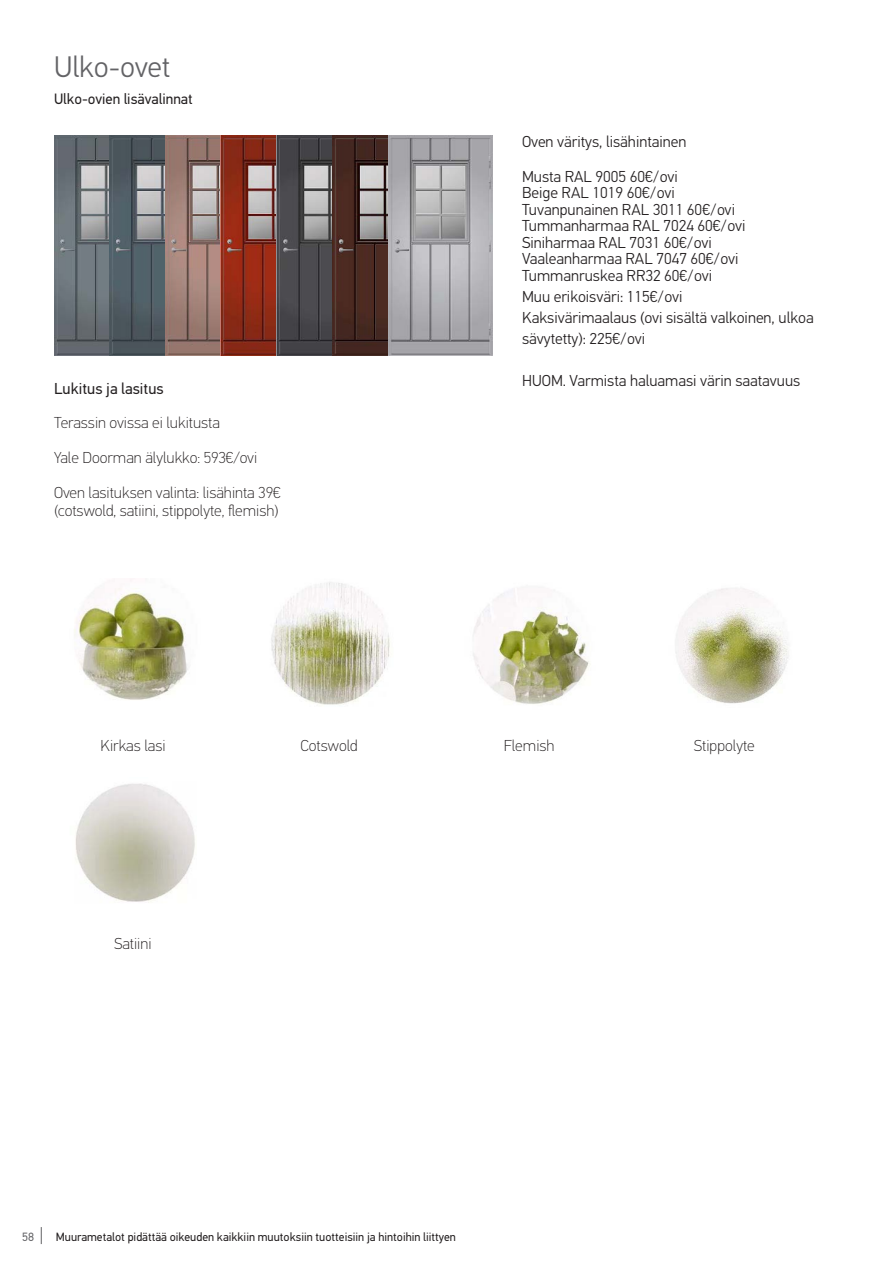
<style>
.page{position:relative;width:893px;height:1263px;background:#fff}
.page>*{position:absolute;margin:0;border:0;box-sizing:border-box;transform-origin:0 0}
.Leipis_10{font:300 29.7px "PFDIN Text Pro";letter-spacing:-.005em;color:#636366}
.Leipis_10-2{font:300 15.9px/21px "PFDIN Text Pro";color:#231f20}
.Leipis_10-3{font:100 15.9px "PF Din Text Pro";color:#231f20}
.Leipis_10-4{font:15.9px "PFDIN Text Pro";color:#231f20}
.Leipis_10-5{font:15px "PFDIN Text Pro";color:#231f20}
.t1{font:12px "PFDIN Text Pro";color:#231f20}
.t2{font:12px "PFDIN Text Pro";color:#636366}
</style>
<div class="page">
<svg style="left:41px;top:1227px;width:1px;height:17px"></svg>
<img style="left:54px;top:135px;width:55px;height:221px">
<img style="left:109px;top:135px;width:57px;height:221px">
<img style="left:166px;top:135px;width:55px;height:221px">
<img style="left:221px;top:135px;width:55px;height:221px">
<img style="left:276px;top:135px;width:57px;height:221px">
<img style="left:333px;top:135px;width:55px;height:221px">
<img style="left:388px;top:135px;width:105px;height:221px">
<img style="left:74px;top:580px;width:114px;height:120px">
<img style="left:271px;top:582px;width:119px;height:123px">
<img style="left:473px;top:588px;width:117px;height:116px">
<img style="left:675px;top:588px;width:114px;height:116px">
<img style="left:75px;top:783px;width:120px;height:120px">
<p class="Leipis_10" style="left:54px;top:49px;width:118px">Ulko-ovet</p>
<p class="Leipis_10-5" style="left:54px;top:90px;width:140px">Ulko-ovien lisävalinnat</p>
<p class="Leipis_10-4" style="left:54px;top:379px;width:111px">Lukitus ja lasitus</p>
<p class="Leipis_10-3" style="left:54px;top:414px;width:167px">Terassin ovissa ei lukitusta</p>
<p class="Leipis_10-3" style="left:54px;top:449px;width:205px">Yale Doorman älylukko: 593€/ovi</p>
<p class="Leipis_10-3" style="left:54px;top:484px;width:228px">Oven lasituksen valinta: lisähinta 39€</p>
<p class="Leipis_10-3" style="left:54px;top:501px;width:226px">(cotswold, satiini, stippolyte, flemish)</p>
<p class="Leipis_10-2" style="left:522px;top:124px;width:166px;line-height:35px">Oven väritys, lisähintainen<br>Musta RAL 9005 60€/ovi</p>
<p class="Leipis_10-2" style="left:522px;top:183px;width:154px">Beige RAL 1019 60€/ovi</p>
<p class="Leipis_10-2" style="left:522px;top:199px;width:214px">Tuvanpunainen RAL 3011 60€/ovi</p>
<p class="Leipis_10-2" style="left:522px;top:216px;width:225px">Tummanharmaa RAL 7024 60€/ovi</p>
<p class="Leipis_10-2" style="left:522px;top:232px;width:191px">Siniharmaa RAL 7031 60€/ovi</p>
<p class="Leipis_10-2" style="left:522px;top:249px;width:218px">Vaaleanharmaa RAL 7047 60€/ovi</p>
<p class="Leipis_10-2" style="left:522px;top:265px;width:293px">Tummanruskea RR32 60€/ovi<br>Muu erikoisväri: 115€/ovi<br>Kaksivärimaalaus (ovi sisältä valkoinen, ulkoa sävytetty): 225€/ovi</p>
<p class="Leipis_10-2" style="left:522px;top:370px;width:280px">HUOM. Varmista haluamasi värin saatavuus</p>
<p class="Leipis_10-3" style="left:101px;top:736px;width:67px">Kirkas lasi</p>
<p class="Leipis_10-3" style="left:300px;top:736px;width:59px">Cotswold</p>
<p class="Leipis_10-3" style="left:504px;top:736px;width:52px">Flemish</p>
<p class="Leipis_10-3" style="left:694px;top:736px;width:62px">Stippolyte</p>
<p class="Leipis_10-3" style="left:114px;top:934px;width:39px">Satiini</p>
<p class="t2" style="left:22px;top:1229px;width:13px">58</p>
<p class="t1" style="left:56px;top:1229px;width:401px">Muurametalot pidättää oikeuden kaikkiin muutoksiin tuotteisiin ja hintoihin liittyen</p>
</div>
